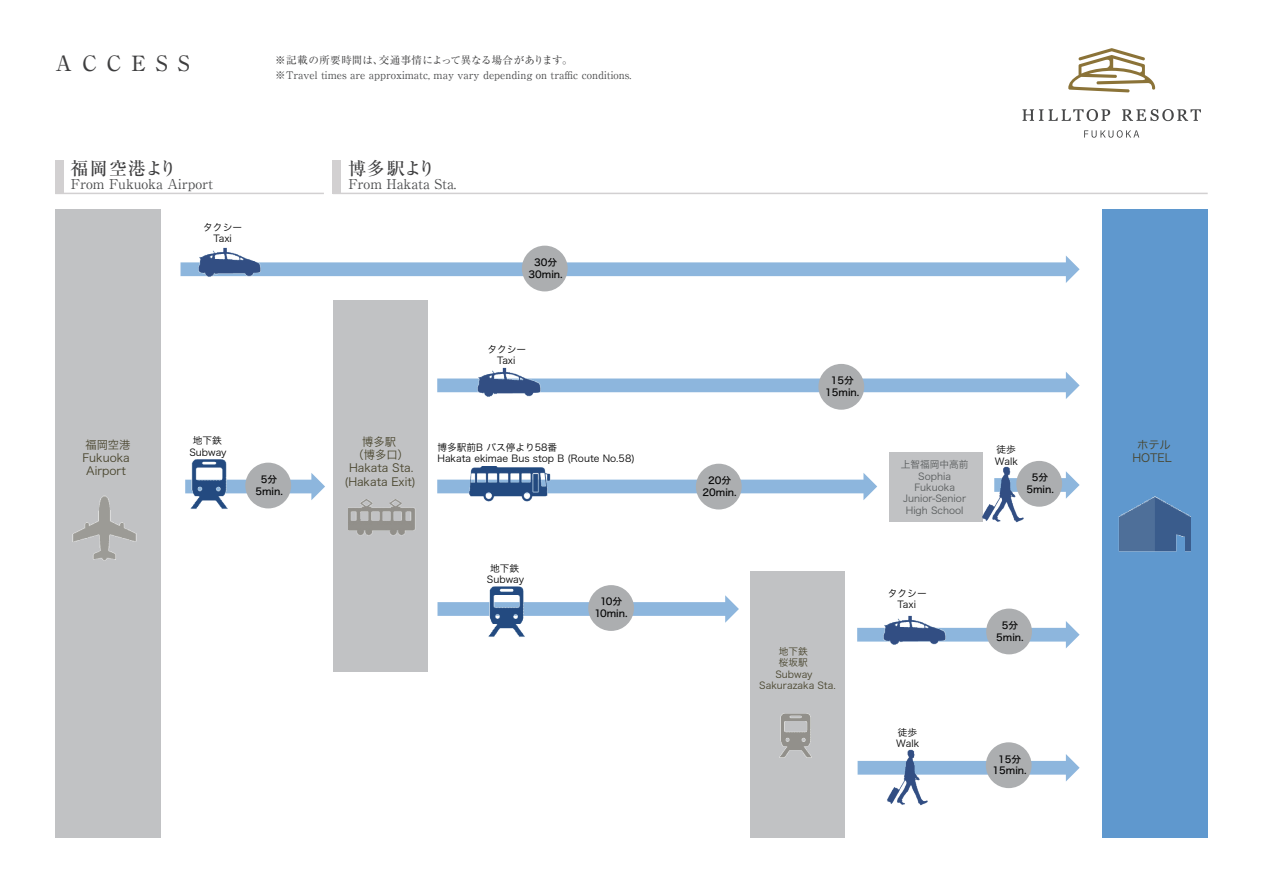
<style>
.page{position:relative;width:1263px;height:893px;background:#fff}
.page>*{position:absolute;margin:0;border:0;box-sizing:border-box;transform-origin:0 0}
.t1{font:500 21px "Ryumin Pro";letter-spacing:.48em;color:#3e3e3f}
.t2{font:500 17.85px "Ryumin Pro";letter-spacing:.07em;color:#3e3e3f}
.t3{font:13.5px "Ryumin Pro";color:#4b4c4d}
.t4{font:11.25px/12.9px "Hira Kaku Pro W3";color:#48442c;text-align:center}
.t5{font:10.5px "Ryumin Pro";color:#4b4c4d}
.t6{font:10.5px "Ryumin Pro";letter-spacing:.015em;color:#3e3e3f}
.t7{font:9.75px/11.2px "Hira Kaku Pro W3";color:#030303;text-align:center}
.t8{font:9.75px/11.7px "Hira Kaku Std N W5";color:#030303;text-align:center}
.t9{font:9.75px/11.2px "Hira Kaku Pro W3";color:#595c5d;text-align:center}
.t10{font:9.75px "Hira Kaku Pro W3";color:#48442c}
</style>
<div class="page">
<div style="left:55px;top:160px;width:9px;height:33px;background:#d2d0d1"></div>
<hr style="left:55px;top:193px;width:269px;height:1px;background:#d2d0d1">
<div style="left:333px;top:160px;width:8px;height:33px;background:#d2d0d1"></div>
<hr style="left:333px;top:193px;width:875px;height:1px;background:#d2d0d1">
<svg style="left:1068px;top:48px;width:87px;height:44px"></svg>
<svg style="left:1084px;top:130px;width:55px;height:8px"></svg>
<svg style="left:1122px;top:109px;width:79px;height:12px"></svg>
<svg style="left:1022px;top:109px;width:88px;height:12px"></svg>
<div style="left:55px;top:210px;width:106px;height:628px;background:#c1c2c4"></div>
<img style="left:72px;top:495px;width:65px;height:66px">
<div style="left:333px;top:300px;width:94px;height:372px;background:#c1c2c4"></div>
<img style="left:349px;top:499px;width:66px;height:37px">
<div style="left:750px;top:571px;width:94px;height:267px;background:#c1c2c4"></div>
<img style="left:779px;top:713px;width:33px;height:45px">
<svg style="left:437px;top:473px;width:440px;height:27px"></svg>
<img style="left:464px;top:466px;width:89px;height:36px">
<div style="left:696px;top:464px;width:46px;height:45px;background:#acaeb0;border-radius:50%"></div>
<svg style="left:437px;top:372px;width:642px;height:27px"></svg>
<div style="left:818px;top:364px;width:46px;height:46px;background:#acaeb0;border-radius:50%"></div>
<img style="left:475px;top:367px;width:68px;height:32px">
<svg style="left:857px;top:621px;width:222px;height:27px"></svg>
<img style="left:881px;top:615px;width:68px;height:33px">
<div style="left:986px;top:609px;width:46px;height:45px;background:#acaeb0;border-radius:50%"></div>
<svg style="left:437px;top:595px;width:302px;height:28px"></svg>
<img style="left:480px;top:586px;width:53px;height:51px">
<div style="left:588px;top:585px;width:46px;height:46px;background:#acaeb0;border-radius:50%"></div>
<svg style="left:235px;top:473px;width:90px;height:27px"></svg>
<img style="left:185px;top:459px;width:50px;height:50px">
<div style="left:245px;top:463px;width:46px;height:45px;background:#acaeb0;border-radius:50%"></div>
<svg style="left:180px;top:256px;width:899px;height:27px"></svg>
<div style="left:522px;top:246px;width:46px;height:45px;background:#acaeb0;border-radius:50%"></div>
<img style="left:196px;top:247px;width:68px;height:35px">
<svg style="left:1058px;top:471px;width:21px;height:28px"></svg>
<div style="left:889px;top:452px;width:93px;height:69px;background:#c1c2c4"></div>
<img style="left:981px;top:466px;width:42px;height:57px">
<div style="left:1016px;top:461px;width:46px;height:46px;background:#acaeb0;border-radius:50%"></div>
<svg style="left:857px;top:754px;width:222px;height:27px"></svg>
<img style="left:885px;top:749px;width:43px;height:57px">
<div style="left:986px;top:742px;width:45px;height:46px;background:#acaeb0;border-radius:50%"></div>
<div style="left:1102px;top:210px;width:106px;height:628px;background:#5f98ce"></div>
<img style="left:1118px;top:496px;width:73px;height:56px">
<h1 class="t1" style="left:55px;top:46px;width:136px">ACCESS</h1>
<p class="t6" style="left:275px;top:52px;width:299px">※記載の所要時間は、交通事情によって異なる場合があります。</p>
<p class="t5" style="left:275px;top:67px;width:358px">※Travel times are approximatc, may vary depending on traffic conditions.</p>
<h2 class="t2" style="left:71px;top:154px;width:108px">福岡空港より</h2>
<h3 class="t3" style="left:71px;top:173px;width:144px">From Fukuoka Airport</h3>
<h2 class="t2" style="left:348px;top:154px;width:89px">博多駅より</h2>
<h3 class="t3" style="left:348px;top:173px;width:109px">From Hakata Sta.</h3>
<p class="t7" style="left:203px;top:221px;width:40px">タクシー<br>Taxi</p>
<p class="t8" style="left:529px;top:257px;width:36px">30分<br>30min.</p>
<p class="t7" style="left:487px;top:343px;width:40px">タクシー<br>Taxi</p>
<p class="t4" style="left:82px;top:437px;width:50px">福岡空港<br>Fukuoka<br>Airport</p>
<p class="t7" style="left:189px;top:434px;width:39px">地下鉄<br>Subway</p>
<p class="t8" style="left:255px;top:473px;width:29px">5分<br>5min.</p>
<p class="t4" style="left:349px;top:434px;width:66px">博多駅<br>（博多口）<br>Hakata Sta.</p>
<p class="t4" style="left:344px;top:475px;width:73px">(Hakata Exit)</p>
<p class="t7" style="left:437px;top:441px;width:199px;text-align:left">博多駅前B バス停より58番<br>Hakata ekimae Bus stop B (Route No.58)</p>
<p class="t7" style="left:487px;top:562px;width:39px">地下鉄<br>Subway</p>
<p class="t8" style="left:595px;top:596px;width:35px">10分<br>10min.</p>
<p class="t8" style="left:703px;top:475px;width:36px">20分<br>20min.</p>
<p class="t8" style="left:825px;top:375px;width:36px">15分<br>15min.</p>
<p class="t10" style="left:779px;top:643px;width:31px">地下鉄</p>
<p class="t10" style="left:779px;top:654px;width:31px">桜坂駅</p>
<p class="t10" style="left:775px;top:665px;width:39px">Subway</p>
<p class="t10" style="left:759px;top:677px;width:78px">Sakurazaka Sta.</p>
<p class="t9" style="left:901px;top:458px;width:69px">上智福岡中高前<br>Sophia<br>Fukuoka<br>Junior-Senior<br>High School</p>
<p class="t7" style="left:995px;top:443px;width:25px;text-align:left">徒歩<br>Walk</p>
<p class="t8" style="left:1026px;top:472px;width:29px">5分<br>5min.</p>
<p class="t7" style="left:888px;top:587px;width:40px">タクシー<br>Taxi</p>
<p class="t8" style="left:996px;top:619px;width:29px">5分<br>5min.</p>
<p class="t7" style="left:896px;top:726px;width:25px;text-align:left">徒歩<br>Walk</p>
<p class="t8" style="left:992px;top:753px;width:36px">15分<br>15min.</p>
<p class="t4" style="left:1132px;top:437px;width:41px">ホテル<br>HOTEL</p>
</div>
